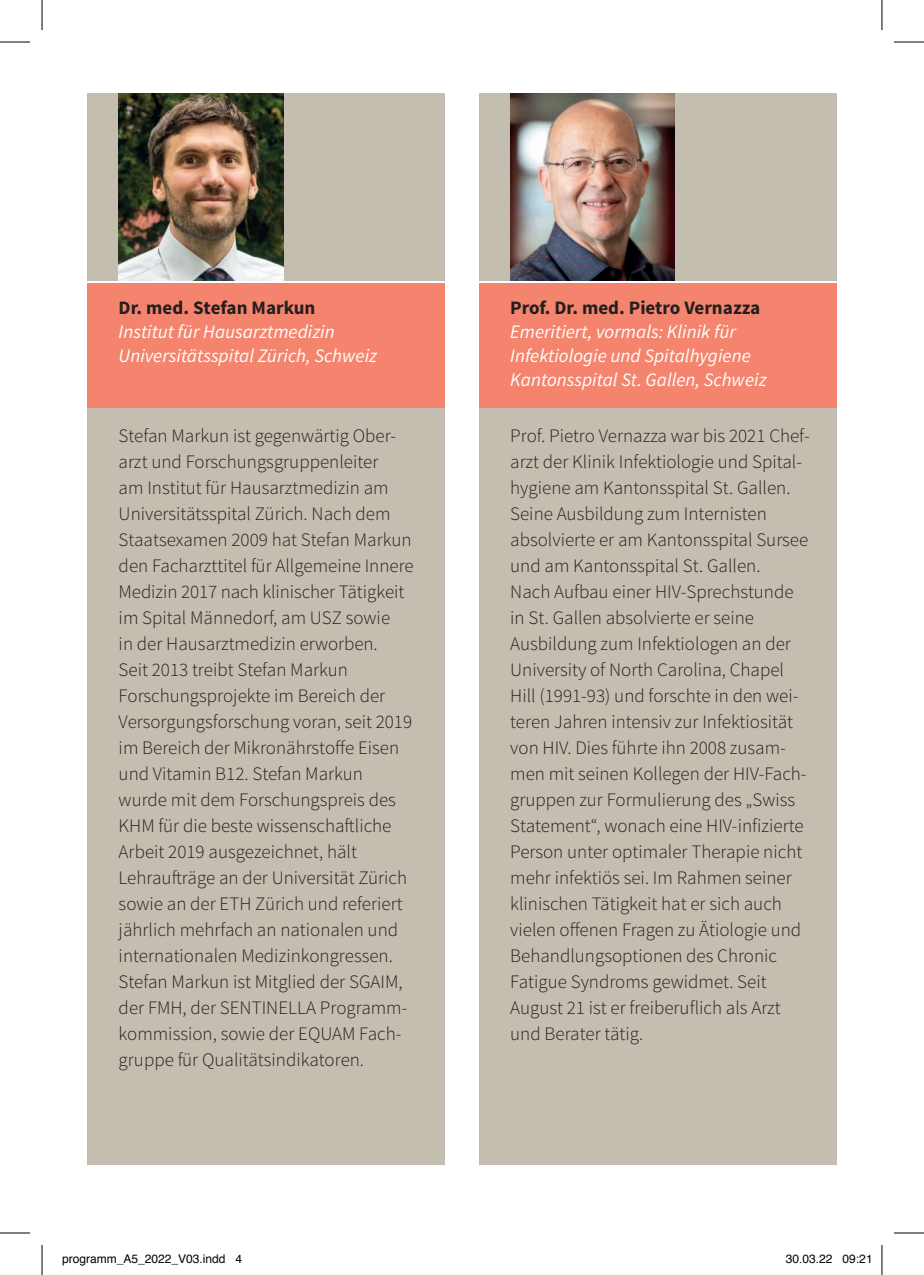
<style>
.page{position:relative;width:924px;height:1275px;background:#fff}
.page>*{position:absolute;margin:0;border:0;box-sizing:border-box;transform-origin:0 0}
.t1{font:300 19px/26px "Source Sans Pro";color:#231f20}
.t2{font:italic 19px/24px "Source Sans Pro";color:#fff}
.t3{font:700 19px "Source Sans Pro";color:#231f20}
.t4{font:12px "Helvetica";color:#000}
</style>
<div class="page">
<div style="left:87px;top:388px;width:358px;height:777px;background:#c4beb0"></div>
<div style="left:87px;top:283px;width:358px;height:125px;background:#f4846d"></div>
<div style="left:87px;top:93px;width:358px;height:187px;background:#c4beb0"></div>
<img style="left:119px;top:93px;width:164px;height:187px">
<div style="left:479px;top:357px;width:357px;height:808px;background:#c4beb0"></div>
<div style="left:479px;top:283px;width:357px;height:125px;background:#f4846d"></div>
<div style="left:479px;top:93px;width:357px;height:187px;background:#c4beb0"></div>
<img style="left:510px;top:93px;width:164px;height:187px">
<hr style="left:0;top:42px;width:30px;height:1px;background:#000">
<hr style="left:893px;top:42px;width:30px;height:1px;background:#000">
<hr style="left:0;top:1232px;width:30px;height:1px;background:#000">
<hr style="left:893px;top:1232px;width:30px;height:1px;background:#000">
<hr style="left:42px;top:0;width:1px;height:30px;background:#000">
<hr style="left:42px;top:1245px;width:1px;height:30px;background:#000">
<hr style="left:881px;top:0;width:1px;height:30px;background:#000">
<hr style="left:881px;top:1245px;width:1px;height:30px;background:#000">
<p class="t3" style="left:119px;top:296px;width:198px">Dr. med. Stefan Markun</p>
<p class="t2" style="left:119px;top:320px;width:260px">Institut für Hausarztmedizin<br>Universitätsspital Zürich, Schweiz</p>
<p class="t1" style="left:119px;top:423px;width:296px">Stefan Markun ist gegenwärtig Ober&shy;arzt und Forschungsgruppenleiter<br>am Institut für Hausarztmedizin am Universitätsspital Zürich. Nach dem Staatsexamen 2009 hat Stefan Markun den Facharzttitel für Allgemeine Innere Medizin 2017 nach klinischer Tätigkeit im Spital Männedorf, am USZ sowie<br>in der Hausarztmedizin erworben.<br>Seit 2013 treibt Stefan Markun Forschungsprojekte im Bereich der Versorgungsforschung voran, seit 2019 im Bereich der Mikronährstoffe Eisen und Vitamin B12. Stefan Markun wurde mit dem Forschungspreis des KHM für die beste wissenschaftliche Arbeit 2019 ausgezeichnet, hält Lehraufträge an der Universität Zürich sowie an der ETH Zürich und referiert jährlich mehrfach an nationalen und internationalen Medizinkongressen.<br>Stefan Markun ist Mitglied der SGAIM, der FMH, der SENTINELLA Programm&shy;kommission, sowie der EQUAM Fach&shy;gruppe für Qualitätsindikatoren.</p>
<p class="t3" style="left:510px;top:296px;width:251px">Prof. Dr. med. Pietro Vernazza</p>
<p class="t2" style="left:510px;top:320px;width:257px">Emeritiert, vormals: Klinik für<br>Infektiologie und Spitalhygiene<br>Kantonsspital St. Gallen, Schweiz</p>
<p class="t1" style="left:510px;top:423px;width:301px">Prof. Pietro Vernazza war bis 2021 Chef&shy;arzt der Klinik Infektiologie und Spital&shy;hygiene am Kantonsspital St. Gallen.<br>Seine Ausbildung zum Internisten absolvierte er am Kantonsspital Sursee und am Kantonsspital St. Gallen.<br>Nach Aufbau einer HIV-Sprechstunde in St. Gallen absolvierte er seine Ausbildung zum Infektiologen an der University of North Carolina, Chapel Hill (1991-93) und forschte in den wei&shy;teren Jahren intensiv zur Infektiosität von HIV. Dies führte ihn 2008 zusam&shy;men mit seinen Kollegen der HIV-Fach&shy;gruppen zur Formulierung des „Swiss Statement“, wonach eine HIV-infizierte Person unter optimaler Therapie nicht mehr infektiös sei. Im Rahmen seiner klinischen Tätigkeit hat er sich auch vielen offenen Fragen zu Ätiologie und Behandlungsoptionen des Chronic Fatigue Syndroms gewidmet. Seit August 21 ist er freiberuflich als Arzt und Berater tätig.</p>
<p class="t4" style="left:62px;top:1249px;width:182px">programm_A5_2022_V03.indd 4</p>
<p class="t4" style="left:785px;top:1249px;width:88px">30.03.22 09:21</p>
</div>
